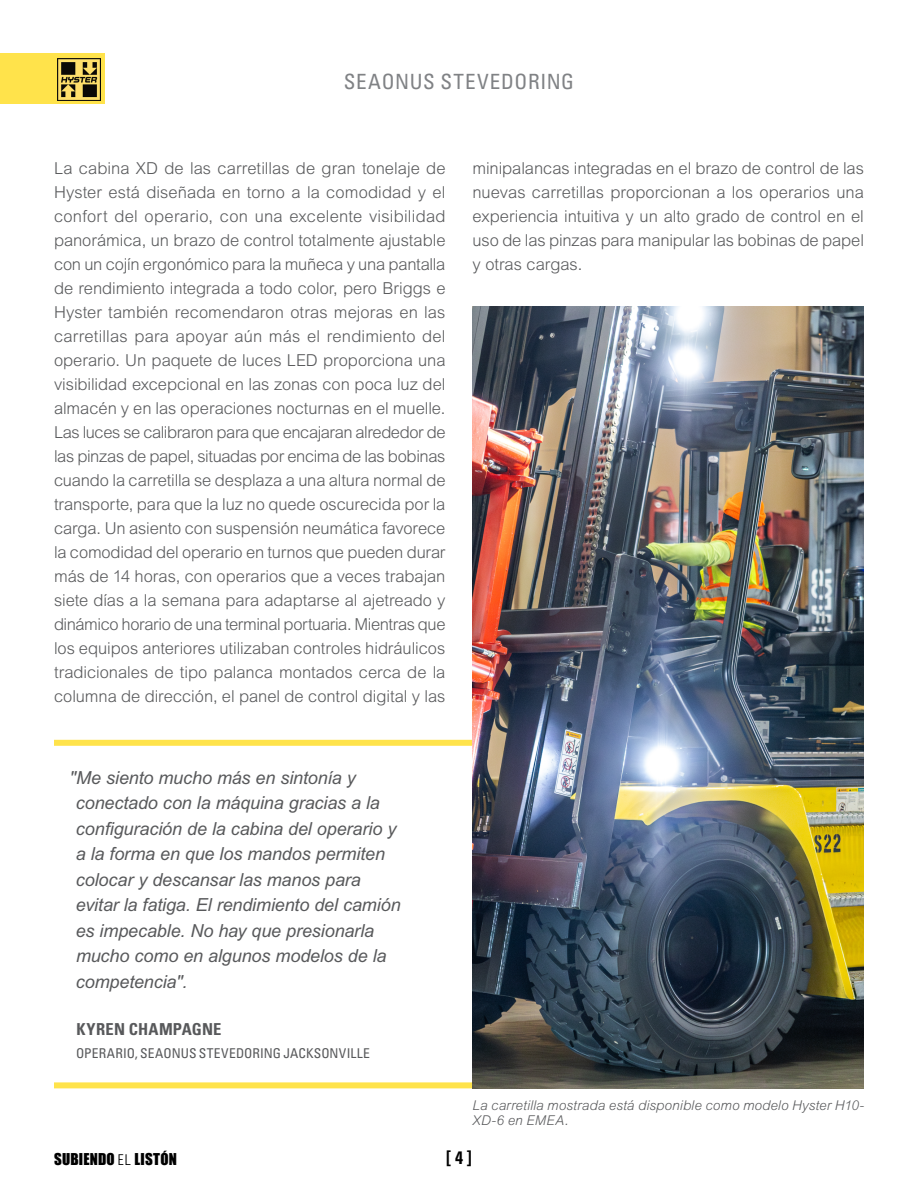
<style>
.page{position:relative;width:918px;height:1188px;background:#fff}
.page>*{position:absolute;margin:0;border:0;box-sizing:border-box;transform-origin:0 0}
.t1{font:condensed 21px "Univers LT Std";letter-spacing:.03em;color:#808285}
.t2{font:italic 18px/25.5px "Arial MT Std";letter-spacing:-.01em;color:#58595b}
.t3{font:700 condensed 18px "Univers LT Std";color:#000}
.t4{font:300 16.5px/24px "Arial MT Std";letter-spacing:-.005em;color:#58595b;text-align:justify}
.t5{font:700 condensed 16.5px "Univers LT Std";letter-spacing:.01em;color:#58595b}
.t6{font:15px "Impact";letter-spacing:.015em;color:#000}
.t7{font:italic 300 13.5px/15px "Arial MT Std";letter-spacing:.005em;color:#58595b}
.t8{font:condensed 13.5px "Univers LT Std";letter-spacing:.005em;color:#58595b}
.s1{font-family:"Arial MT Std";font-weight:300;font-stretch:condensed}
</style>
<div class="page">
<div style="left:54px;top:740px;width:461px;height:6px;background:#ffe34b"></div>
<div style="left:54px;top:1082px;width:489px;height:6px;background:#ffe34b"></div>
<div style="left:0;top:53px;width:104px;height:51px;background:#ffe34b"></div>
<img style="left:58px;top:59px;width:42px;height:42px">
<img style="left:472px;top:307px;width:392px;height:781px">
<p class="t1" style="left:344px;top:68px;width:232px">SEAONUS STEVEDORING</p>
<p class="t4" style="left:54px;top:156px;width:393px">La cabina XD de las carretillas de gran tonelaje de Hyster está diseñada en torno a la comodidad y el confort del operario, con una excelente visibilidad panorámica, un brazo de control totalmente ajustable con un cojín ergonómico para la muñeca y una pantalla de rendimiento integrada a todo color, pero Briggs e Hyster también recomendaron otras mejoras en las carretillas para apoyar aún más el rendimiento del operario. Un paquete de luces LED proporciona una visibilidad excepcional en las zonas con poca luz del almacén y en las operaciones nocturnas en el muelle.<br>Las luces se calibraron para que encajaran alrededor de las pinzas de papel, situadas por encima de las bobinas cuando la carretilla se desplaza a una altura normal de transporte, para que la luz no quede oscurecida por la carga. Un asiento con suspensión neumática favorece la comodidad del operario en turnos que pueden durar más de 14 horas, con operarios que a veces trabajan siete días a la semana para adaptarse al ajetreado y dinámico horario de una terminal portuaria. Mientras que los equipos anteriores utilizaban controles hidráulicos tradicionales de tipo palanca montados cerca de la columna de dirección, el panel de control digital y las</p>
<p class="t2" style="left:76px;top:764px;width:326px;text-indent:-6px">"Me siento mucho más en sintonía y conectado con la máquina gracias a la configuración de la cabina del operario y a la forma en que los mandos permiten colocar y descansar las manos para evitar la fatiga. El rendimiento del camión es impecable. No hay que presionarla mucho como en algunos modelos de la competencia".</p>
<p class="t5" style="left:77px;top:1019px;width:147px">KYREN CHAMPAGNE</p>
<p class="t8" style="left:76px;top:1044px;width:295px">OPERARIO, SEAONUS STEVEDORING JACKSONVILLE</p>
<p class="t4" style="left:472px;top:156px;width:393px">minipalancas integradas en el brazo de control de las nuevas carretillas proporcionan a los operarios una experiencia intuitiva y un alto grado de control en el uso de las pinzas para manipular las bobinas de papel y otras cargas.</p>
<p class="t7" style="left:472px;top:1098px;width:393px">La carretilla mostrada está disponible como modelo Hyster H10-<br>XD-6 en EMEA.</p>
<p class="t6" style="left:54px;top:1147px;width:125px">SUBIENDO <span class="s1">EL</span> LISTÓN</p>
<p class="t3" style="left:446px;top:1147px;width:27px">[ 4 ]</p>
</div>
